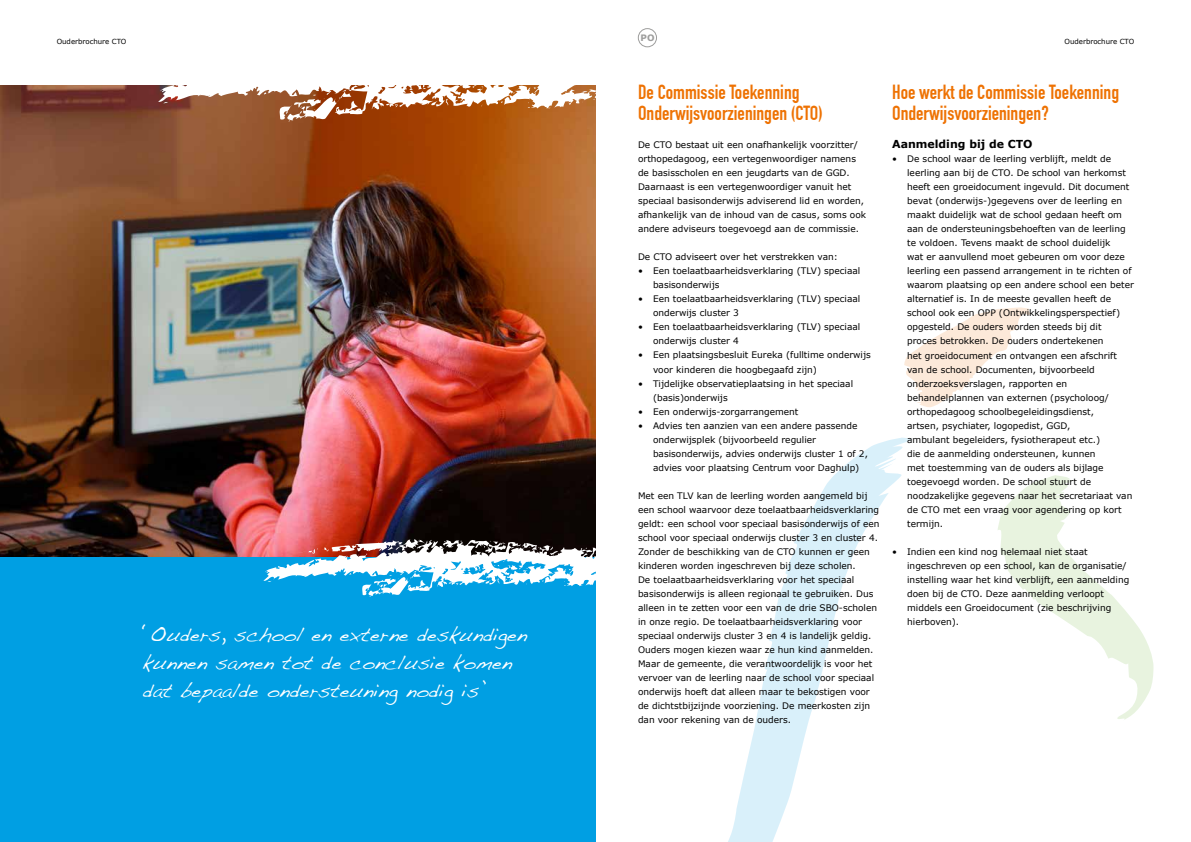
<style>
.page{position:relative;width:1191px;height:842px;background:#fff}
.page>*{position:absolute;margin:0;border:0;box-sizing:border-box;transform-origin:0 0}
.t1{font:20px/21px "DIN Engschrift";color:#ee7203}
.t2{font:17px/28px "Dakota";color:#fff}
.t3{font:700 11px "Verdana";color:#000}
.t4{font:9px/14px "Verdana";color:#000}
.t5{font:700 8.8px "Verdana";color:#9d9d9c}
.t6{font:7px "Verdana";color:#000}
</style>
<div class="page">
<svg style="left:904px;top:307px;width:126px;height:100px"></svg>
<svg style="left:728px;top:438px;width:184px;height:404px"></svg>
<svg style="left:998px;top:475px;width:155px;height:245px"></svg>
<div style="left:638px;top:28px;width:19px;height:19px;border:1px solid #9d9d9c;border-radius:50%"></div>
<div style="left:0;top:527px;width:595px;height:315px;background:#009fe3"></div>
<img style="left:0;top:85px;width:595px;height:472px">
<svg style="left:158px;top:85px;width:438px;height:36px"></svg>
<svg style="left:263px;top:537px;width:333px;height:60px"></svg>
<p class="t6" style="left:57px;top:37px;width:71px">Ouderbrochure CTO</p>
<p class="t5" style="left:640px;top:32px;width:15px">PO</p>
<p class="t6" style="left:1064px;top:37px;width:71px">Ouderbrochure CTO</p>
<h2 class="t2" style="left:143px;top:622px;width:386px">‘Ouders, school en externe deskundigen kunnen samen tot de conclusie komen dat bepaalde ondersteuning nodig is’</h2>
<h1 class="t1" style="left:638px;top:82px;width:186px">De Commissie Toekenning<br>Onderwijsvoorzieningen (CTO)</h1>
<p class="t4" style="left:638px;top:138px;width:230px">De CTO bestaat uit een onafhankelijk voorzitter/ orthopedagoog, een vertegenwoordiger namens de basisscholen en een jeugdarts van de GGD.<br>Daarnaast is een vertegenwoordiger vanuit het speciaal basisonderwijs adviserend lid en worden, afhankelijk van de inhoud van de casus, soms ook andere adviseurs toegevoegd aan de commissie.</p>
<p class="t4" style="left:638px;top:250px;width:201px">De CTO adviseert over het verstrekken van:</p>
<p class="t4" style="left:653px;top:264px;width:209px;text-indent:-15px">• Een toelaatbaarheidsverklaring (TLV) speciaal basisonderwijs</p>
<p class="t4" style="left:653px;top:292px;width:209px;text-indent:-15px">• Een toelaatbaarheidsverklaring (TLV) speciaal onderwijs cluster 3</p>
<p class="t4" style="left:653px;top:320px;width:209px;text-indent:-15px">• Een toelaatbaarheidsverklaring (TLV) speciaal onderwijs cluster 4</p>
<p class="t4" style="left:653px;top:348px;width:219px;text-indent:-15px">• Een plaatsingsbesluit Eureka (fulltime onderwijs voor kinderen die hoogbegaafd zijn)</p>
<p class="t4" style="left:653px;top:376px;width:202px;text-indent:-15px">• Tijdelijke observatieplaatsing in het speciaal (basis)onderwijs</p>
<p class="t4" style="left:638px;top:404px;width:162px">• Een onderwijs-zorgarrangement</p>
<p class="t4" style="left:653px;top:418px;width:216px;text-indent:-15px">• Advies ten aanzien van een andere passende onderwijsplek (bijvoorbeeld regulier basisonderwijs, advies onderwijs cluster 1 of 2, advies voor plaatsing Centrum voor Daghulp)</p>
<p class="t4" style="left:638px;top:488px;width:243px">Met een TLV kan de leerling worden aangemeld bij een school waarvoor deze toelaatbaarheidsverklaring geldt: een school voor speciaal basisonderwijs of een school voor speciaal onderwijs cluster 3 en cluster 4.<br>Zonder de beschikking van de CTO kunnen er geen kinderen worden ingeschreven bij deze scholen.<br>De toelaatbaarheidsverklaring voor het speciaal basisonderwijs is alleen regionaal te gebruiken. Dus alleen in te zetten voor een van de drie SBO-scholen in onze regio. De toelaatbaarheidsverklaring voor speciaal onderwijs cluster 3 en 4 is landelijk geldig.<br>Ouders mogen kiezen waar ze hun kind aanmelden.<br>Maar de gemeente, die verantwoordelijk is voor het vervoer van de leerling naar de school voor speciaal onderwijs hoeft dat alleen maar te bekostigen voor de dichtstbijzijnde voorziening. De meerkosten zijn dan voor rekening van de ouders.</p>
<h1 class="t1" style="left:892px;top:82px;width:228px">Hoe werkt de Commissie Toekenning<br>Onderwijsvoorzieningen?</h1>
<p class="t3" style="left:892px;top:137px;width:142px">Aanmelding bij de CTO</p>
<p class="t4" style="left:907px;top:152px;width:228px;text-indent:-15px">• De school waar de leerling verblijft, meldt de leerling aan bij de CTO. De school van herkomst heeft een groeidocument ingevuld. Dit document bevat (onderwijs-)gegevens over de leerling en maakt duidelijk wat de school gedaan heeft om aan de ondersteuningsbehoeften van de leerling te voldoen. Tevens maakt de school duidelijk<br>wat er aanvullend moet gebeuren om voor deze leerling een passend arrangement in te richten of waarom plaatsing op een andere school een beter alternatief is. In de meeste gevallen heeft de school ook een OPP (Ontwikkelingsperspectief) opgesteld. De ouders worden steeds bij dit<br>proces betrokken. De ouders ondertekenen<br>het groeidocument en ontvangen een afschrift van de school. Documenten, bijvoorbeeld onderzoeksverslagen, rapporten en behandelplannen van externen (psycholoog/ orthopedagoog schoolbegeleidingsdienst,<br>artsen, psychiater, logopedist, GGD,<br>ambulant begeleiders, fysiotherapeut etc.)<br>die de aanmelding ondersteunen, kunnen<br>met toestemming van de ouders als bijlage toegevoegd worden. De school stuurt de noodzakelijke gegevens naar het secretariaat van de CTO met een vraag voor agendering op kort termijn.</p>
<p class="t4" style="left:907px;top:544px;width:224px;text-indent:-15px">• Indien een kind nog helemaal niet staat ingeschreven op een school, kan de organisatie/ instelling waar het kind verblijft, een aanmelding doen bij de CTO. Deze aanmelding verloopt middels een Groeidocument (zie beschrijving hierboven).</p>
</div>
